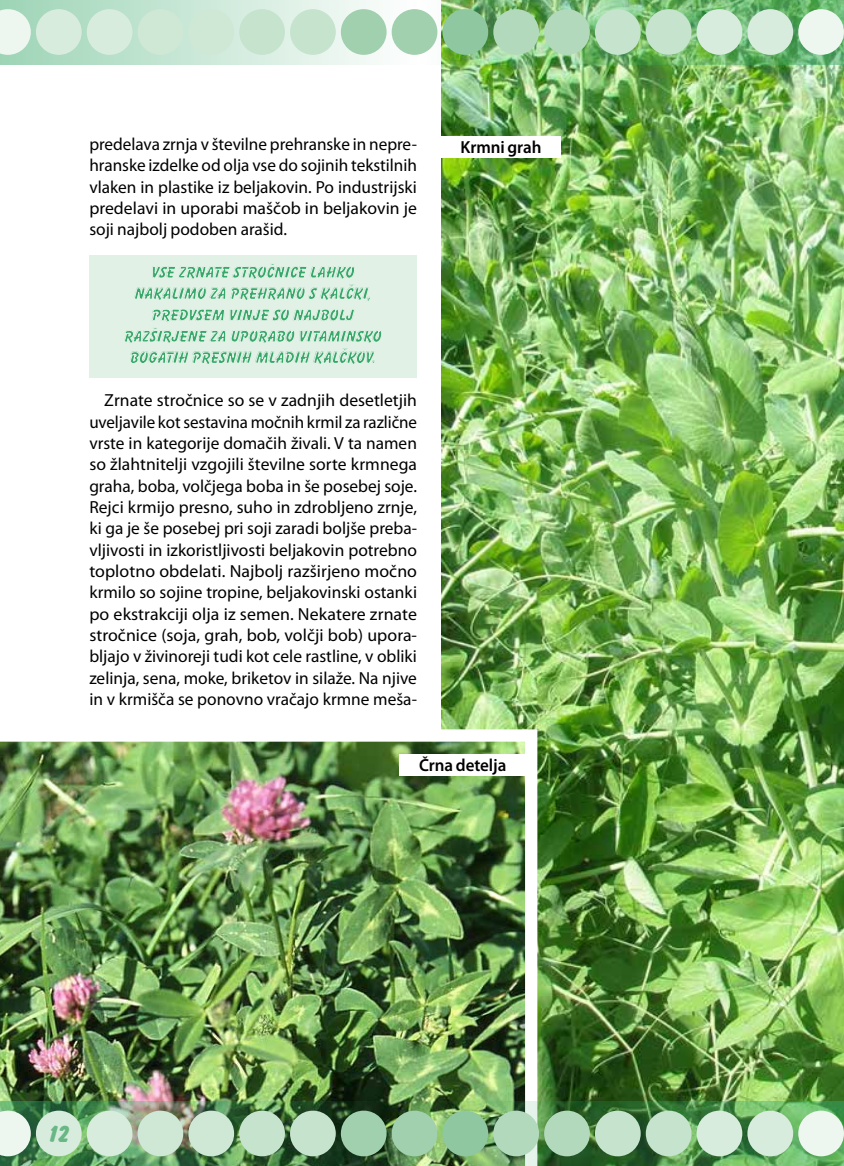
<style>
.page{position:relative;width:844px;height:1166px;background:#fff}
.page>*{position:absolute;margin:0;border:0;box-sizing:border-box;transform-origin:0 0}
.t1{font:700 24.5px "Balloon DEE Extr";color:#68b785}
.t2{font:17.5px/21.3px "Myriad Pro";color:#000;text-align:justify}
.t3{font:700 17.5px/21.3px "Balloon DEE Extr";color:#37a86a;text-align:center}
.t4{font:600 17.5px "Myriad Pro";letter-spacing:-.005em;color:#000}
</style>
<div class="page">
<div style="left:89px;top:255px;width:328px;height:123px;background:#e2f1e6"></div>
<img style="left:441px;top:64px;width:402px;height:1037px">
<img style="left:0;top:729px;width:537px;height:372px">
<div style="left:440px;top:136px;width:121px;height:22px;background:#fff"></div>
<div style="left:399px;top:754px;width:127px;height:22px;background:#fff"></div>
<img style="left:0;top:1101px;width:843px;height:65px">
<img style="left:0;top:0;width:843px;height:64px">
<div style="left:747px;top:1110px;width:46px;height:46px;background:#d8ecdd;border-radius:50%"></div>
<div style="left:747px;top:9px;width:46px;height:46px;background:#d8ecdd;border-radius:50%"></div>
<div style="left:696px;top:1110px;width:46px;height:46px;background:#d8ecdd;border-radius:50%"></div>
<div style="left:696px;top:9px;width:46px;height:46px;background:#d8ecdd;border-radius:50%"></div>
<div style="left:645px;top:1110px;width:46px;height:46px;background:#c5e3cd;border-radius:50%"></div>
<div style="left:645px;top:9px;width:46px;height:46px;background:#c5e3cd;border-radius:50%"></div>
<div style="left:594px;top:1110px;width:46px;height:46px;background:#c5e3cd;border-radius:50%"></div>
<div style="left:594px;top:9px;width:46px;height:46px;background:#c5e3cd;border-radius:50%"></div>
<div style="left:544px;top:1110px;width:45px;height:46px;background:#b3d9bd;border-radius:50%"></div>
<div style="left:544px;top:9px;width:45px;height:46px;background:#b3d9bd;border-radius:50%"></div>
<div style="left:493px;top:1110px;width:46px;height:46px;background:#b3d9bd;border-radius:50%"></div>
<div style="left:493px;top:9px;width:46px;height:46px;background:#b3d9bd;border-radius:50%"></div>
<div style="left:442px;top:1110px;width:46px;height:46px;background:#8fc7a1;border-radius:50%"></div>
<div style="left:442px;top:9px;width:46px;height:46px;background:#8fc7a1;border-radius:50%"></div>
<div style="left:391px;top:1110px;width:46px;height:46px;background:#a1d0af;border-radius:50%"></div>
<div style="left:391px;top:9px;width:46px;height:46px;background:#a1d0af;border-radius:50%"></div>
<div style="left:341px;top:1110px;width:45px;height:46px;background:#a1d0af;border-radius:50%"></div>
<div style="left:341px;top:9px;width:45px;height:46px;background:#a1d0af;border-radius:50%"></div>
<div style="left:290px;top:1110px;width:46px;height:46px;background:#c5e3cd;border-radius:50%"></div>
<div style="left:290px;top:9px;width:46px;height:46px;background:#c5e3cd;border-radius:50%"></div>
<div style="left:239px;top:1110px;width:46px;height:46px;background:#c5e3cd;border-radius:50%"></div>
<div style="left:239px;top:9px;width:46px;height:46px;background:#c5e3cd;border-radius:50%"></div>
<div style="left:188px;top:1110px;width:46px;height:46px;background:#cfe8d5;border-radius:50%"></div>
<div style="left:188px;top:9px;width:46px;height:46px;background:#cfe8d5;border-radius:50%"></div>
<div style="left:137px;top:1110px;width:46px;height:46px;background:#cfe8d5;border-radius:50%"></div>
<div style="left:137px;top:9px;width:46px;height:46px;background:#cfe8d5;border-radius:50%"></div>
<div style="left:87px;top:1110px;width:45px;height:46px;background:#d8ecdd;border-radius:50%"></div>
<div style="left:87px;top:9px;width:45px;height:46px;background:#d8ecdd;border-radius:50%"></div>
<div style="left:36px;top:1110px;width:46px;height:46px;background:#d8ecdd;border-radius:50%"></div>
<div style="left:36px;top:9px;width:46px;height:46px;background:#d8ecdd;border-radius:50%"></div>
<svg style="left:0;top:1110px;width:31px;height:46px"></svg>
<svg style="left:0;top:9px;width:31px;height:46px"></svg>
<div style="left:798px;top:1110px;width:45px;height:46px;background:#edf6ef;border-radius:50%"></div>
<div style="left:798px;top:9px;width:45px;height:46px;background:#edf6ef;border-radius:50%"></div>
<p class="t2" style="left:89px;top:133px;width:329px">predelava zrnja v številne prehranske in nepre&shy;hranske izdelke od olja vse do sojinih tekstilnih vlaken in plastike iz beljakovin. Po industrijski predelavi in uporabi maščob in beljakovin je soji najbolj podoben arašid.</p>
<p class="t3" style="left:124px;top:262px;width:259px">VSE ZRNATE STROČNICE LAHKO<br>NAKALIMO ZA PREHRANO S KALČKI,<br>PREDVSEM VINJE SO NAJBOLJ<br>RAZŠIRJENE ZA UPORABO VITAMINSKO<br>BOGATIH PRESNIH MLADIH KALČKOV.</p>
<p class="t2" style="left:89px;top:389px;width:329px;text-indent:15px">Zrnate stročnice so se v zadnjih desetletjih uveljavile kot sestavina močnih krmil za različne vrste in kategorije domačih živali. V ta namen so žlahtnitelji vzgojili številne sorte krmnega graha, boba, volčjega boba in še posebej soje.<br>Rejci krmijo presno, suho in zdrobljeno zrnje, ki ga je še posebej pri soji zaradi boljše preba&shy;vljivosti in izkoristljivosti beljakovin potrebno toplotno obdelati. Najbolj razširjeno močno krmilo so sojine tropine, beljakovinski ostanki po ekstrakciji olja iz semen. Nekatere zrnate stročnice (soja, grah, bob, volčji bob) upora&shy;bljajo v živinoreji tudi kot cele rastline, v obliki zelinja, sena, moke, briketov in silaže. Na njive in v krmišča se ponovno vračajo krmne meša-</p>
<p class="t4" style="left:460px;top:136px;width:83px">Krmni grah</p>
<p class="t4" style="left:419px;top:754px;width:89px">Črna detelja</p>
<h1 class="t1" style="left:47px;top:1120px;width:24px">12</h1>
</div>
